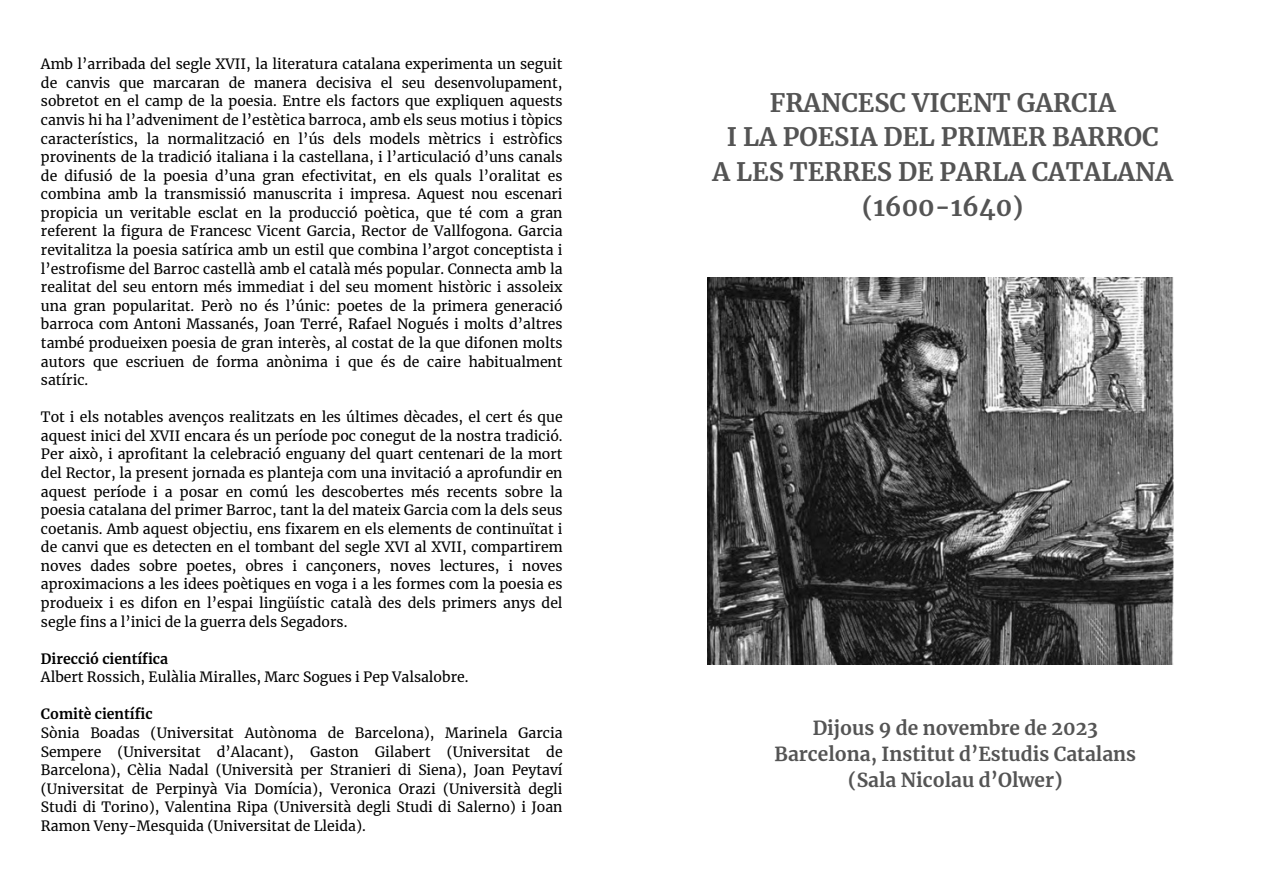
<style>
.page{position:relative;width:1263px;height:894px;background:#fff}
.page>*{position:absolute;margin:0;border:0;box-sizing:border-box;transform-origin:0 0}
.t1{font:700 25.2px "Merriweather";color:#545454}
.t2{font:700 19.05px "Merriweather";color:#545454}
.t3{font:13.95px/18.6px "Merriweather";color:#000;text-align:justify}
.t4{font:700 13.95px "Merriweather";color:#000}
</style>
<div class="page">
<img style="left:707px;top:277px;width:466px;height:387px">
<p class="t3" style="left:41px;top:55px;width:523px">Amb l’arribada del segle XVII, la literatura catalana experimenta un seguit de canvis que marcaran de manera decisiva el seu desenvolupament, sobretot en el camp de la poesia. Entre els factors que expliquen aquests canvis hi ha l’adveniment de l’estètica barroca, amb els seus motius i tòpics característics, la normalització en l’ús dels models mètrics i estròfics provinents de la tradició italiana i la castellana, i l’articulació d’uns canals de difusió de la poesia d’una gran efectivitat, en els quals l’oralitat es combina amb la transmissió manuscrita i impresa. Aquest nou escenari propicia un veritable esclat en la producció poètica, que té com a gran referent la figura de Francesc Vicent Garcia, Rector de Vallfogona. Garcia revitalitza la poesia satírica amb un estil que combina l’argot conceptista i l’estrofisme del Barroc castellà amb el català més popular. Connecta amb la realitat del seu entorn més immediat i del seu moment històric i assoleix una gran popularitat. Però no és l’únic: poetes de la primera generació barroca com Antoni Massanés, Joan Terré, Rafael Nogués i molts d’altres també produeixen poesia de gran interès, al costat de la que difonen molts autors que escriuen de forma anònima i que és de caire habitualment satíric.</p>
<p class="t3" style="left:41px;top:408px;width:523px">Tot i els notables avenços realitzats en les últimes dècades, el cert és que aquest inici del XVII encara és un període poc conegut de la nostra tradició.<br>Per això, i aprofitant la celebració enguany del quart centenari de la mort del Rector, la present jornada es planteja com una invitació a aprofundir en aquest període i a posar en comú les descobertes més recents sobre la poesia catalana del primer Barroc, tant la del mateix Garcia com la dels seus coetanis. Amb aquest objectiu, ens fixarem en els elements de continuïtat i de canvi que es detecten en el tombant del segle XVI al XVII, compartirem noves dades sobre poetes, obres i cançoners, noves lectures, i noves aproximacions a les idees poètiques en voga i a les formes com la poesia es produeix i es difon en l’espai lingüístic català des dels primers anys del segle fins a l’inici de la guerra dels Segadors.</p>
<p class="t4" style="left:41px;top:649px;width:129px">Direcció científica</p>
<p class="t3" style="left:41px;top:667px;width:429px">Albert Rossich, Eulàlia Miralles, Marc Sogues i Pep Valsalobre.</p>
<p class="t4" style="left:41px;top:705px;width:113px">Comitè científic</p>
<p class="t3" style="left:41px;top:723px;width:523px">Sònia Boadas (Universitat Autònoma de Barcelona), Marinela Garcia Sempere (Universitat d’Alacant), Gaston Gilabert (Universitat de Barcelona), Cèlia Nadal (Università per Stranieri di Siena), Joan Peytaví (Universitat de Perpinyà Via Domícia), Veronica Orazi (Università degli Studi di Torino), Valentina Ripa (Università degli Studi di Salerno) i Joan Ramon Veny-Mesquida (Universitat de Lleida).</p>
<p class="t1" style="left:770px;top:87px;width:347px">FRANCESC VICENT GARCIA</p>
<p class="t1" style="left:727px;top:122px;width:433px">I LA POESIA DEL PRIMER BARROC</p>
<p class="t1" style="left:713px;top:156px;width:462px">A LES TERRES DE PARLA CATALANA</p>
<p class="t1" style="left:862px;top:191px;width:162px">(1600-1640)</p>
<p class="t2" style="left:813px;top:716px;width:287px">Dijous 9 de novembre de 2023</p>
<p class="t2" style="left:775px;top:741px;width:363px">Barcelona, Institut d’Estudis Catalans</p>
<p class="t2" style="left:848px;top:767px;width:216px">(Sala Nicolau d’Olwer)</p>
</div>
